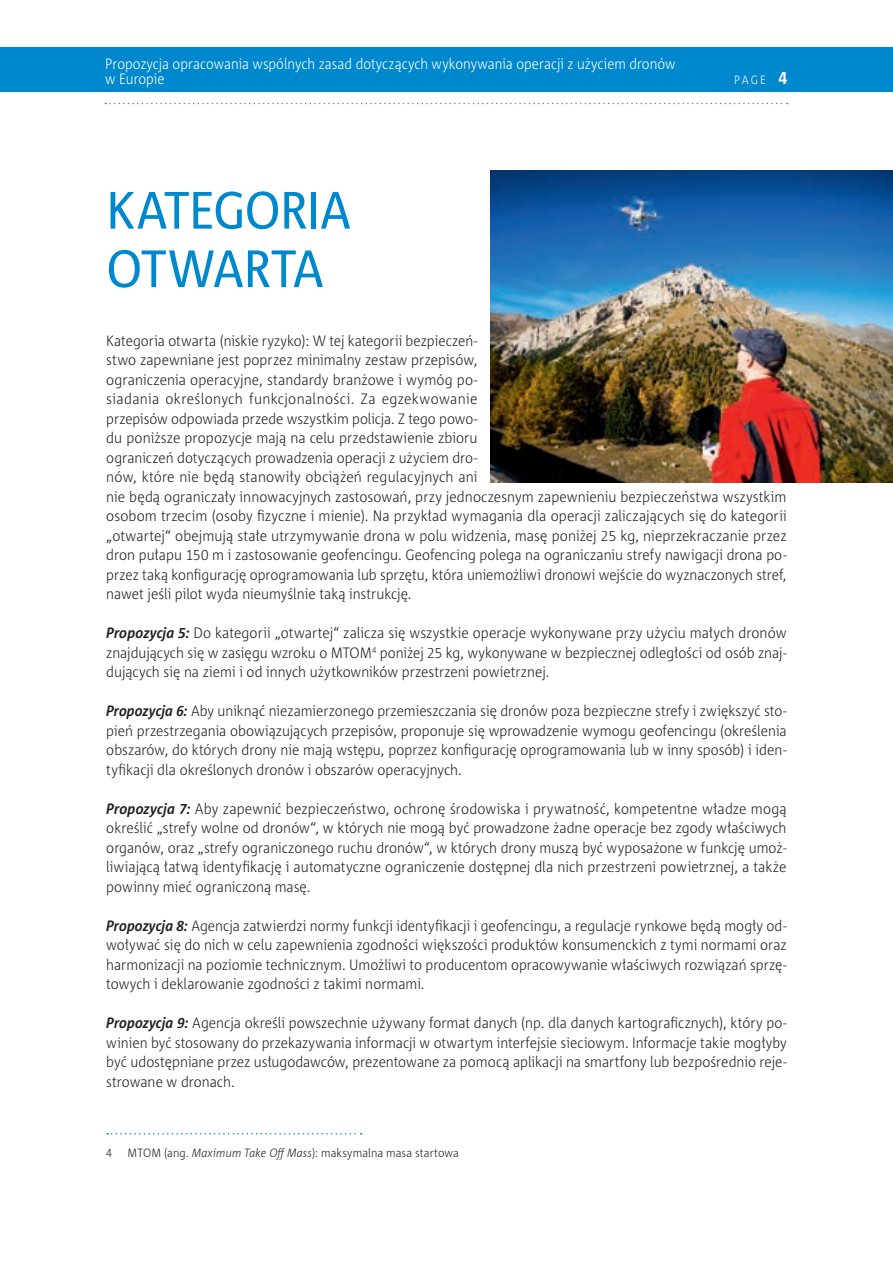
<style>
.page{position:relative;width:893px;height:1263px;background:#fff}
.page>*{position:absolute;margin:0;border:0;box-sizing:border-box;transform-origin:0 0}
.Title_1{font:52.5px/58.5px "Corpid E1 s S Cd";letter-spacing:-.015em;color:#0088ce}
.Body_text{font:300 15px/19.5px "Corpid E1 s S Cd";letter-spacing:.005em;color:#231f20;text-align:justify}
.t1{font:300 15px/15px "Corpid E1 s S Cd";color:#fff}
.Footnote{font:300 12px "Corpid E1 s S Cd";letter-spacing:.01em;color:#231f20}
.t2{font:300 12px "Corpid E1 s S Cd";color:#fff}
.s1{font-weight:700;font-size:18px}
.s2{font-weight:700;font-style:italic}
.s3{font-style:italic}
</style>
<div class="page">
<div style="left:0;top:47px;width:893px;height:44px;background:#0088ce"></div>
<svg style="left:105px;top:103px;width:683px;height:1px"></svg>
<svg style="left:107px;top:1133px;width:255px;height:1px"></svg>
<img style="left:490px;top:170px;width:403px;height:312px">
<p class="t1" style="left:105px;top:56px;width:572px">Propozycja opracowania wspólnych zasad dotyczących wykonywania operacji z użyciem dronów w Europie</p>
<p class="Title_1" style="left:106px;top:179px;width:246px">KATEGORIA<br>OTWARTA</p>
<p class="t2" style="left:734px;top:73px;width:55px">PAGE <span class="s1">4</span></p>
<p class="Body_text" style="left:106px;top:330px;width:682px;text-align:left">Kategoria otwarta (niskie ryzyko): W tej kategorii bezpieczeń‑<br>stwo zapewniane jest poprzez minimalny zestaw przepisów,<br>ograniczenia operacyjne, standardy branżowe i wymóg po‑<br>siadania określonych funkcjonalności. Za egzekwowanie<br>przepisów odpowiada przede wszystkim policja. Z tego powo‑<br>du poniższe propozycje mają na celu przedstawienie zbioru<br>ograniczeń dotyczących prowadzenia operacji z użyciem dro‑<br>nów, które nie będą stanowiły obciążeń regulacyjnych ani<br>nie będą ograniczały innowacyjnych zastosowań, przy jednoczesnym zapewnieniu bezpieczeństwa wszystkim osobom trzecim (osoby fizyczne i mienie). Na przykład wymagania dla operacji zaliczających się do kategorii „otwartej“ obejmują stałe utrzymywanie drona w polu widzenia, masę poniżej 25 kg, nieprzekraczanie przez dron pułapu 150 m i zastosowanie geofencingu. Geofencing polega na ograniczaniu strefy nawigacji drona po‑ przez taką konfigurację oprogramowania lub sprzętu, która uniemożliwi dronowi wejście do wyznaczonych stref, nawet jeśli pilot wyda nieumyślnie taką instrukcję.</p>
<p class="Body_text" style="left:106px;top:623px;width:682px"><span class="s2">Propozycja 5:</span> Do kategorii „otwartej“ zalicza się wszystkie operacje wykonywane przy użyciu małych dronów znajdujących się w zasięgu wzroku o MTOM<sup>4</sup> poniżej 25 kg, wykonywane w bezpiecznej odległości od osób znaj‑ dujących się na ziemi i od innych użytkowników przestrzeni powietrznej.</p>
<p class="Body_text" style="left:106px;top:701px;width:682px"><span class="s2">Propozycja 6:</span> Aby uniknąć niezamierzonego przemieszczania się dronów poza bezpieczne strefy i zwiększyć sto‑ pień przestrzegania obowiązujących przepisów, proponuje się wprowadzenie wymogu geofencingu (określenia obszarów, do których drony nie mają wstępu, poprzez konfigurację oprogramowania lub w inny sposób) i iden‑ tyfikacji dla określonych dronów i obszarów operacyjnych.</p>
<p class="Body_text" style="left:106px;top:798px;width:682px"><span class="s2">Propozycja 7:</span> Aby zapewnić bezpieczeństwo, ochronę środowiska i prywatność, kompetentne władze mogą określić „strefy wolne od dronów“, w których nie mogą być prowadzone żadne operacje bez zgody właściwych organów, oraz „strefy ograniczonego ruchu dronów“, w których drony muszą być wyposażone w funkcję umoż‑ liwiającą łatwą identyfikację i automatyczne ograniczenie dostępnej dla nich przestrzeni powietrznej, a także powinny mieć ograniczoną masę.</p>
<p class="Body_text" style="left:106px;top:915px;width:682px"><span class="s2">Propozycja 8:</span> Agencja zatwierdzi normy funkcji identyfikacji i geofencingu, a regulacje rynkowe będą mogły od‑ woływać się do nich w celu zapewnienia zgodności większości produktów konsumenckich z tymi normami oraz harmonizacji na poziomie technicznym. Umożliwi to producentom opracowywanie właściwych rozwiązań sprzę‑ towych i deklarowanie zgodności z takimi normami.</p>
<p class="Body_text" style="left:106px;top:1013px;width:682px"><span class="s2">Propozycja 9:</span> Agencja określi powszechnie używany format danych (np. dla danych kartograficznych), który po‑ winien być stosowany do przekazywania informacji w otwartym interfejsie sieciowym. Informacje takie mogłyby być udostępniane przez usługodawców, prezentowane za pomocą aplikacji na smartfony lub bezpośrednio reje‑ strowane w dronach.</p>
<p class="Footnote" style="left:106px;top:1145px;width:7px">4</p>
<p class="Footnote" style="left:128px;top:1145px;width:333px">MTOM (ang. <span class="s3">Maximum Take Off Mass</span>): maksymalna masa startowa</p>
</div>
